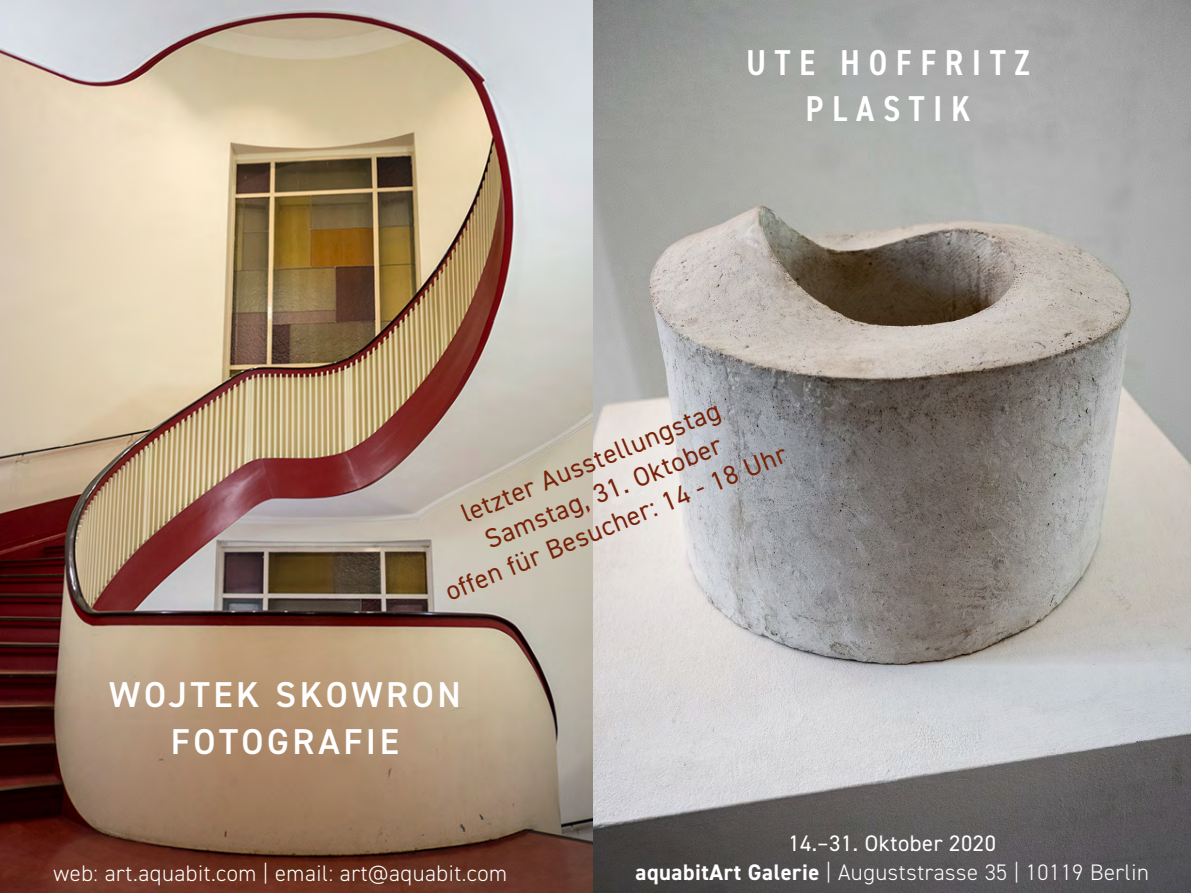
<style>
.page{position:relative;width:1191px;height:893px;background:#fff}
.page>*{position:absolute;margin:0;border:0;box-sizing:border-box;transform-origin:0 0}
.t1{font:600 36px/46.5px "DIN2014";letter-spacing:.1em;color:#fff;text-align:center}
.t2{font:600 condensed 36px/46.5px "DIN2014";letter-spacing:.24em;color:#fff;text-align:center}
.t3{font:27px/33px "DIN2014";color:#762309;text-align:center}
.t4{font:300 22.5px "DIN2014";letter-spacing:.025em;color:#fff}
.t5{font:22.5px "DIN2014";letter-spacing:.025em;color:#fff}
.s1{font-weight:700}
</style>
<div class="page">
<img style="left:0;top:0;width:1191px;height:893px">
<h1 class="t2" style="left:746px;top:38px;width:285px">UTE HOFFRITZ<br>PLASTIK</h1>
<p class="t3" style="left:414px;top:518px;width:368px;rotate:-23deg">letzter Ausstellungstag<br>Samstag, 31. Oktober<br>offen für Besucher: 14 - 18 Uhr</p>
<h1 class="t1" style="left:109px;top:671px;width:353px">WOJTEK SKOWRON<br>FOTOGRAFIE</h1>
<p class="t5" style="left:788px;top:829px;width:209px">14.–31. Oktober 2020</p>
<p class="t4" style="left:54px;top:859px;width:455px">web: art.aquabit.com | email: art@aquabit.com</p>
<p class="t4" style="left:635px;top:858px;width:515px"><span class="s1">aquabitArt Galerie</span> | Auguststrasse 35 | 10119 Berlin</p>
</div>
